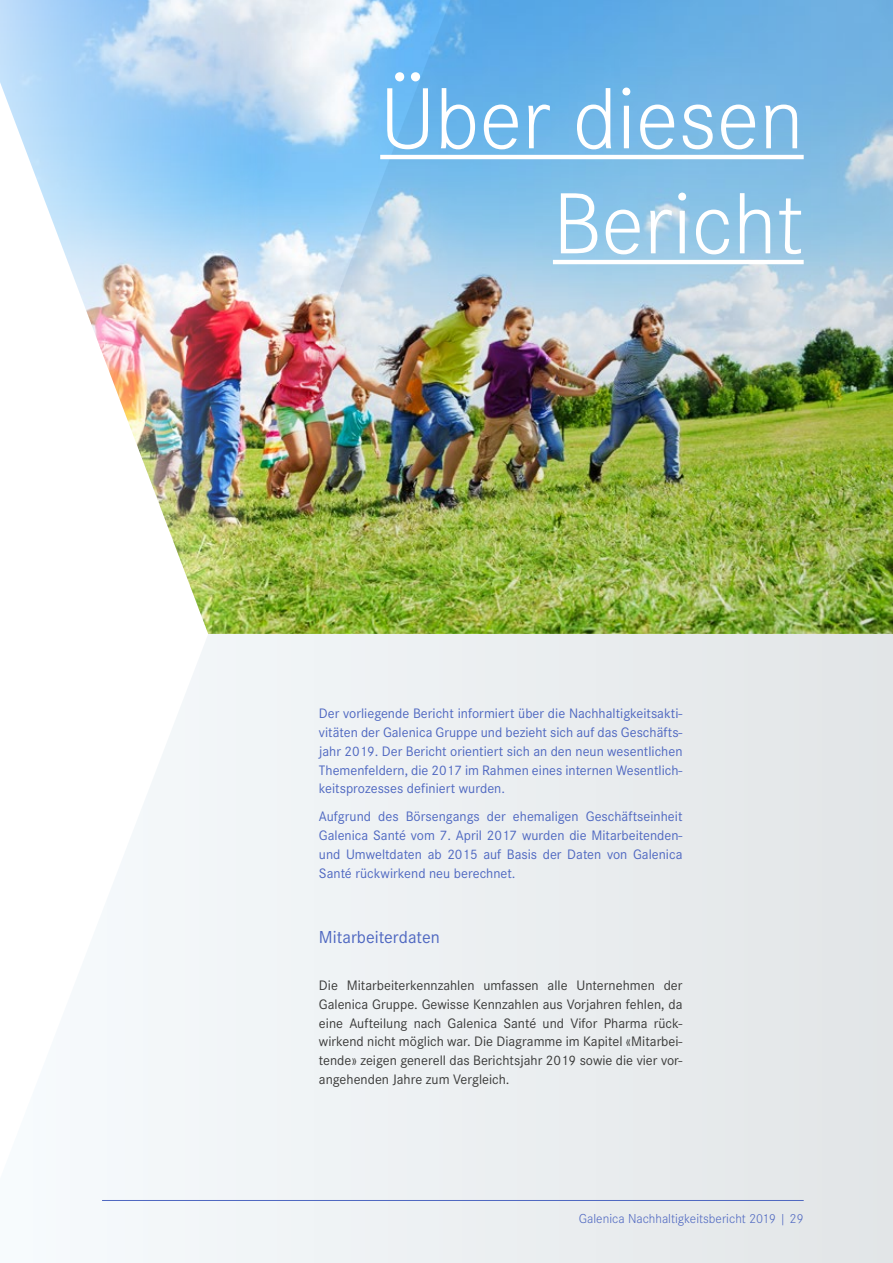
<style>
.page{position:relative;width:893px;height:1263px;background:#fff}
.page>*{position:absolute;margin:0;border:0;box-sizing:border-box;transform-origin:0 0}
.t1{font:300 90px/105px "Corporate S";color:#fff;text-align:right}
.t2{font:18px "Corporate S";color:#4f68c1}
.t3{font:14.25px/18.8px "Corporate S";color:#4f68c1;text-align:justify}
.t4{font:14.25px/18.8px "Corporate S";color:#3a3a39;text-align:justify}
.t5{font:300 13.5px "Corporate S";color:#4f68c1}
</style>
<div class="page">
<img style="left:0;top:0;width:893px;height:1263px">
<hr style="left:102px;top:1200px;width:702px;height:1px;background:#4f68c1">
<hr style="left:380px;top:155px;width:424px;height:4px;background:#fff">
<hr style="left:553px;top:260px;width:251px;height:4px;background:#fff">
<h1 class="t1" style="left:380px;top:67px;width:425px">Über diesen<br>Bericht</h1>
<p class="t3" style="left:319px;top:704px;width:365px">Der vorliegende Bericht informiert über die Nachhaltigkeitsakti&shy;vitäten der Galenica Gruppe und bezieht sich auf das Geschäfts&shy;jahr 2019. Der Bericht orientiert sich an den neun wesentlichen Themenfeldern, die 2017 im Rahmen eines internen Wesentlich&shy;keitsprozesses definiert wurden.</p>
<p class="t3" style="left:319px;top:807px;width:365px">Aufgrund des Börsengangs der ehemaligen Geschäftseinheit Galenica Santé vom 7. April 2017 wurden die Mitarbeitenden&shy;und Umweltdaten ab 2015 auf Basis der Daten von Galenica Santé rückwirkend neu berechnet.</p>
<p class="t2" style="left:319px;top:927px;width:122px">Mitarbeiterdaten</p>
<p class="t4" style="left:319px;top:976px;width:365px">Die Mitarbeiterkennzahlen umfassen alle Unternehmen der Galenica Gruppe. Gewisse Kennzahlen aus Vorjahren fehlen, da eine Aufteilung nach Galenica Santé und Vifor Pharma rück&shy;wirkend nicht möglich war. Die Diagramme im Kapitel «Mitarbei&shy;tende» zeigen generell das Berichtsjahr 2019 sowie die vier vor&shy;angehenden Jahre zum Vergleich.</p>
<p class="t5" style="left:579px;top:1210px;width:226px">Galenica Nachhaltigkeitsbericht 2019 | 29</p>
</div>
